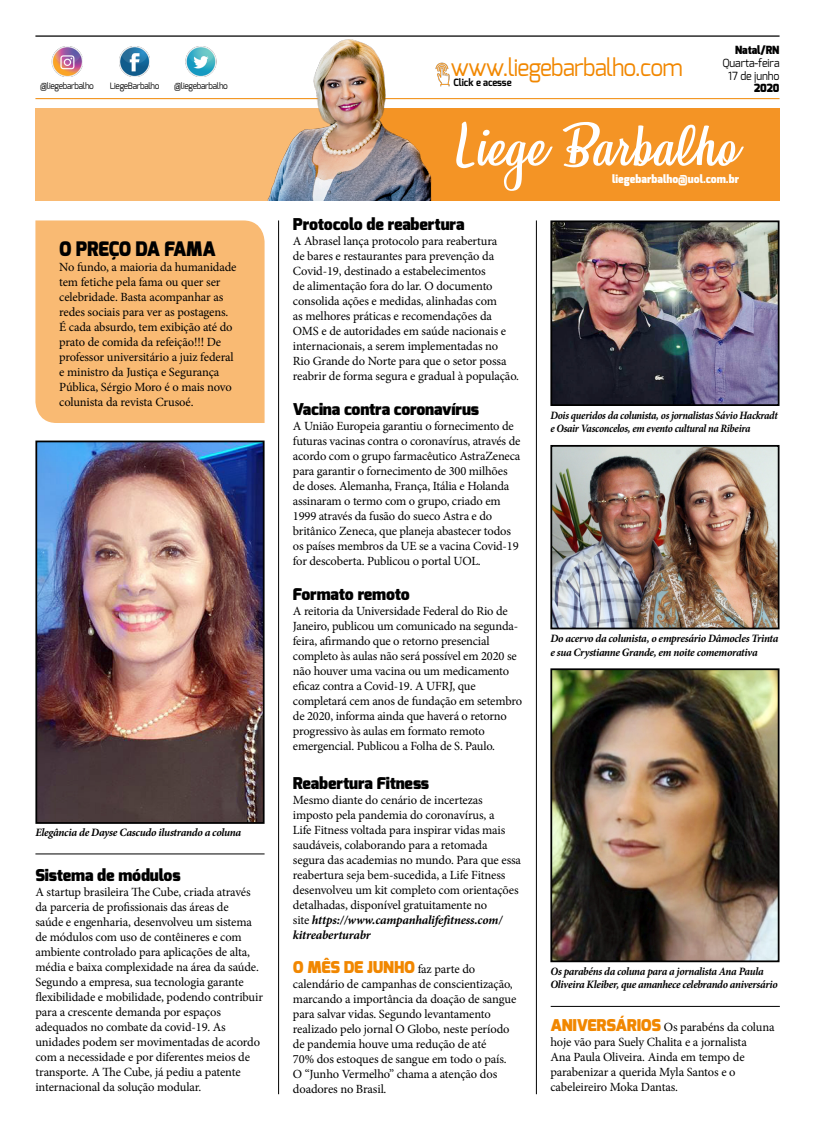
<style>
.page{position:relative;width:815px;height:1124px;background:#fff}
.page>*{position:absolute;margin:0;border:0;box-sizing:border-box;transform-origin:0 0}
.t1{font:51.25px "Honeymoon Personal Use";color:#fff}
.t2{font:23.88px "Exo";letter-spacing:-.03em;color:#f18700;scale:.95 1}
.t3{font:900 20px "Exo";letter-spacing:-.01em;color:#000;scale:.93 1}
.t4{font:900 16.25px "Exo";letter-spacing:-.01em;color:#000}
.t5{font:900 16.25px "Exo";letter-spacing:-.01em;color:#f18700}
.t6{font:12.5px/15px "Minion Pro";letter-spacing:-.015em;color:#000}
.t7{font:italic 700 11.25px/13.5px "Minion Pro";letter-spacing:-.03em;color:#000}
.t8{font:italic 700 11.25px/13.5px "Minion Pro";letter-spacing:-.03em;color:#000;scale:.92 1}
.t9{font:italic 700 11.25px/13.5px "Minion Pro";letter-spacing:-.03em;color:#000;scale:.96 1}
.t10{font:900 11.25px "Exo";color:#fff;scale:.95 1}
.t11{font:11.25px/12.5px "Exo";letter-spacing:-.01em;color:#000;text-align:center;scale:.95 1}
.t12{font:900 11.25px "Exo";letter-spacing:-.01em;color:#000;scale:.95 1}
.t13{font:700 10px "Exo";letter-spacing:-.01em;color:#000;scale:.95 1}
.t14{font:8.75px "Exo";letter-spacing:-.03em;color:#000;scale:.95 1}
.s1{font-weight:700;font-style:italic}
.s2{font-family:"Minion Pro";font-weight:400;font-size:12.5px;color:#000}
.s3{font-family:"Exo";font-weight:900;font-size:16.25px;color:#f18700}
</style>
<div class="page">
<hr style="left:35px;top:35px;width:745px;height:2px;background:#000">
<hr style="left:35px;top:98px;width:745px;height:1px;background:#f18700">
<img style="left:52px;top:47px;width:30px;height:30px">
<img style="left:119px;top:47px;width:31px;height:30px">
<img style="left:186px;top:47px;width:30px;height:30px">
<div style="left:35px;top:108px;width:745px;height:93px;background:#f9ba73"></div>
<div style="left:331px;top:108px;width:449px;height:93px;background:#f49425"></div>
<img style="left:242px;top:35px;width:235px;height:166px">
<div style="left:35px;top:220px;width:230px;height:203px;background:#f9ba73"></div>
<hr style="left:35px;top:853px;width:230px;height:1px;background:#000">
<hr style="left:278px;top:220px;width:1px;height:873px;background:#000">
<hr style="left:536px;top:220px;width:1px;height:873px;background:#000">
<img style="left:38px;top:443px;width:224px;height:377px">
<div style="left:35px;top:440px;width:230px;height:383px;border:2px solid #000"></div>
<hr style="left:551px;top:1005px;width:229px;height:1px;background:#000">
<img style="left:553px;top:223px;width:223px;height:180px">
<div style="left:550px;top:220px;width:229px;height:186px;border:2px solid #000"></div>
<img style="left:553px;top:671px;width:223px;height:288px">
<div style="left:550px;top:668px;width:229px;height:294px;border:2px solid #000"></div>
<img style="left:553px;top:448px;width:223px;height:178px">
<div style="left:550px;top:445px;width:229px;height:184px;border:2px solid #000"></div>
<img style="left:429px;top:61px;width:27px;height:26px">
<p class="t14" style="left:40px;top:80px;width:58px">@liegebarbalho</p>
<p class="t14" style="left:110px;top:80px;width:54px">LiegeBarbalho</p>
<p class="t14" style="left:174px;top:80px;width:58px">@liegebarbalho</p>
<h3 class="t3" style="left:59px;top:236px;width:170px">O PREÇO DA FAMA</h3>
<p class="t6" style="left:59px;top:259px;width:179px">No fundo, a maioria da humanidade tem fetiche pela fama ou quer ser celebridade. Basta acompanhar as redes sociais para ver as postagens.<br>É cada absurdo, tem exibição até do prato de comida da refeição!!! De professor universitário a juiz federal e ministro da Justiça e Segurança Pública, Sérgio Moro é o mais novo colunista da revista Crusoé.</p>
<p class="t7" style="left:35px;top:825px;width:207px">Elegância de Dayse Cascudo ilustrando a coluna</p>
<h3 class="t4" style="left:35px;top:864px;width:147px">Sistema de módulos</h3>
<p class="t6" style="left:35px;top:884px;width:229px">A startup brasileira The Cube, criada através da parceria de profissionais das áreas de<br>saúde e engenharia, desenvolveu um sistema de módulos com uso de contêineres e com ambiente controlado para aplicações de alta, média e baixa complexidade na área da saúde.<br>Segundo a empresa, sua tecnologia garante flexibilidade e mobilidade, podendo contribuir para a crescente demanda por espaços adequados no combate da covid-19. As unidades podem ser movimentadas de acordo com a necessidade e por diferentes meios de transporte. A The Cube, já pediu a patente internacional da solução modular.</p>
<p class="t12" style="left:735px;top:43px;width:48px">Natal/RN</p>
<p class="t11" style="left:722px;top:57px;width:62px">Quarta-feira<br>17 de junho</p>
<p class="t12" style="left:754px;top:81px;width:28px">2020</p>
<h2 class="t2" style="left:451px;top:52px;width:246px">www.liegebarbalho.com</h2>
<p class="t13" style="left:454px;top:76px;width:63px">Click e acesse</p>
<h1 class="t1" style="left:458px;top:117px;width:281px">Liege Barbalho</h1>
<p class="t10" style="left:612px;top:171px;width:135px">liegebarbalho@uol.com.br</p>
<h3 class="t4" style="left:293px;top:214px;width:173px">Protocolo de reabertura</h3>
<p class="t6" style="left:293px;top:234px;width:228px">A Abrasel lança protocolo para reabertura<br>de bares e restaurantes para prevenção da Covid-19, destinado a estabelecimentos<br>de alimentação fora do lar. O documento consolida ações e medidas, alinhadas com<br>as melhores práticas e recomendações da OMS e de autoridades em saúde nacionais e internacionais, a serem implementadas no<br>Rio Grande do Norte para que o setor possa reabrir de forma segura e gradual à população.</p>
<h3 class="t4" style="left:293px;top:398px;width:188px">Vacina contra coronavírus</h3>
<p class="t6" style="left:293px;top:418px;width:229px">A União Europeia garantiu o fornecimento de futuras vacinas contra o coronavírus, através de acordo com o grupo farmacêutico AstraZeneca para garantir o fornecimento de 300 milhões de doses. Alemanha, França, Itália e Holanda assinaram o termo com o grupo, criado em 1999 através da fusão do sueco Astra e do britânico Zeneca, que planeja abastecer todos os países membros da UE se a vacina Covid-19 for descoberta. Publicou o portal UOL.</p>
<h3 class="t4" style="left:293px;top:583px;width:119px">Formato remoto</h3>
<p class="t6" style="left:293px;top:603px;width:231px">A reitoria da Universidade Federal do Rio de Janeiro, publicou um comunicado na segunda&shy;feira, afirmando que o retorno presencial completo às aulas não será possível em 2020 se não houver uma vacina ou um medicamento eficaz contra a Covid-19. A UFRJ, que completará cem anos de fundação em setembro de 2020, informa ainda que haverá o retorno progressivo às aulas em formato remoto emergencial. Publicou a Folha de S. Paulo.</p>
<h3 class="t4" style="left:293px;top:772px;width:138px">Reabertura Fitness</h3>
<p class="t6" style="left:293px;top:792px;width:230px">Mesmo diante do cenário de incertezas imposto pela pandemia do coronavírus, a<br>Life Fitness voltada para inspirar vidas mais saudáveis, colaborando para a retomada segura das academias no mundo. Para que essa reabertura seja bem-sucedida, a Life Fitness desenvolveu um kit completo com orientações detalhadas, disponível gratuitamente no<br>site <span class="s1">https://www.campanhalifefitness.com/ kitreaberturabr</span></p>
<h3 class="t5" style="left:293px;top:956px;width:184px">O MÊS DE JUNHO <span class="s2">faz parte do</span></h3>
<p class="t6" style="left:293px;top:976px;width:225px">calendário de campanhas de conscientização, marcando a importância da doação de sangue para salvar vidas. Segundo levantamento realizado pelo jornal O Globo, neste período de pandemia houve uma redução de até<br>70% dos estoques de sangue em todo o país.<br>O “Junho Vermelho” chama a atenção dos doadores no Brasil.</p>
<p class="t8" style="left:550px;top:408px;width:249px">Dois queridos da colunista, os jornalistas Sávio Hackradt e Osair Vasconcelos, em evento cultural na Ribeira</p>
<p class="t7" style="left:550px;top:631px;width:230px">Do acervo da colunista, o empresário Dâmocles Trinta e sua Crystianne Grande, em noite comemorativa</p>
<p class="t9" style="left:550px;top:964px;width:238px">Os parabéns da coluna para a jornalista Ana Paula<br>Oliveira Kleiber, que amanhece celebrando aniversário</p>
<p class="t6" style="left:550px;top:1019px;width:226px"><span class="s3">ANIVERSÁRIOS</span> Os parabéns da coluna hoje vão para Suely Chalita e a jornalista<br>Ana Paula Oliveira. Ainda em tempo de parabenizar a querida Myla Santos e o cabeleireiro Moka Dantas.</p>
</div>
